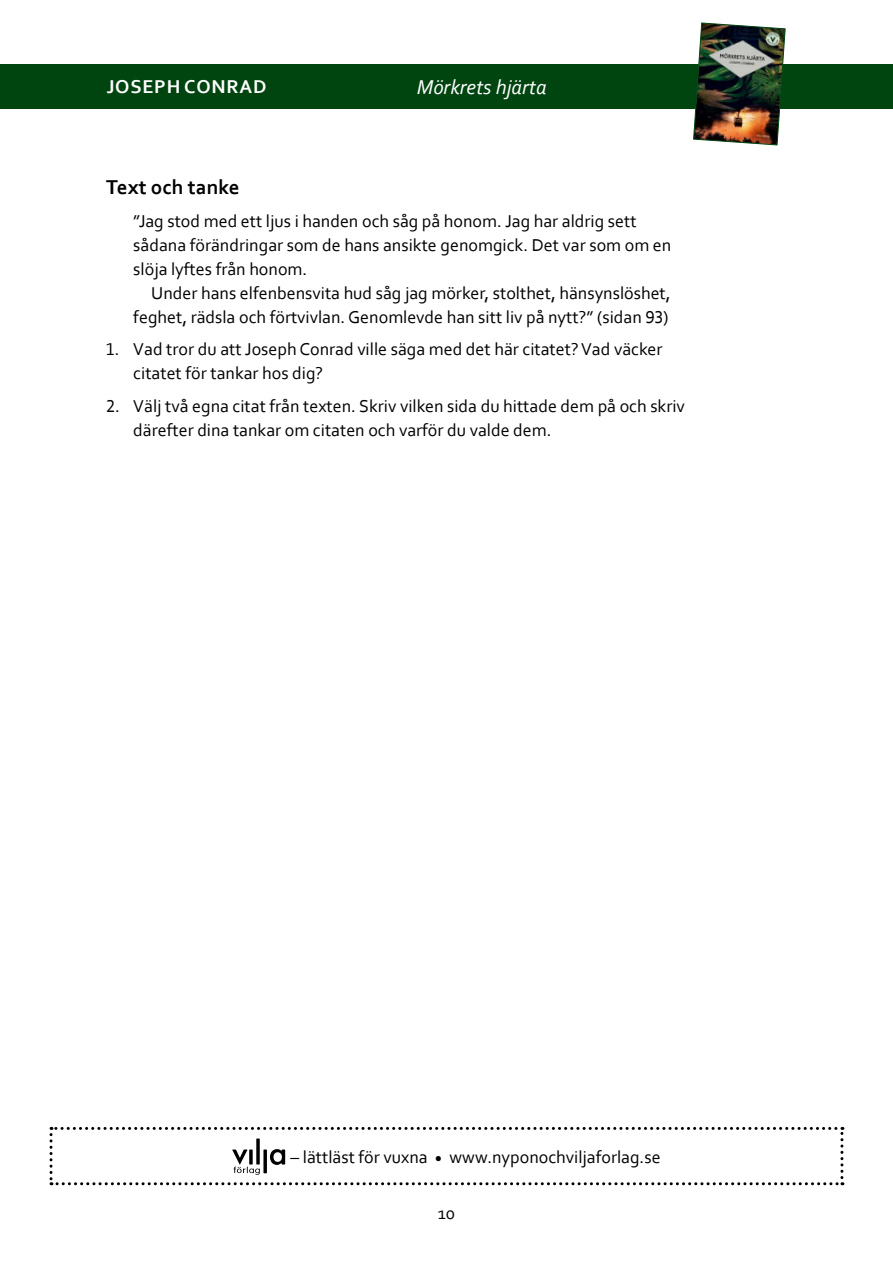
<style>
.page{position:relative;width:893px;height:1263px;background:#fff}
.page>*{position:absolute;margin:0;border:0;box-sizing:border-box;transform-origin:0 0}
.t1{font:italic 21px "Corbel";color:#fff}
.t2{font:700 21px "Corbel";color:#000}
.t3{font:700 19.5px "Corbel";letter-spacing:.04em;color:#fff}
.t4{font:18px/24px "Corbel";color:#000}
</style>
<div class="page">
<div style="left:0;top:64px;width:893px;height:44px;background:#004410"></div>
<img style="left:693px;top:23px;width:92px;height:122px">
<svg style="left:50px;top:1127px;width:793px;height:58px"></svg>
<p class="t3" style="left:107px;top:75px;width:161px">JOSEPH CONRAD</p>
<p class="t1" style="left:417px;top:74px;width:131px">Mörkrets hjärta</p>
<p class="t2" style="left:106px;top:174px;width:135px">Text och tanke</p>
<p class="t4" style="left:133px;top:208px;width:540px">”Jag stod med ett ljus i handen och såg på honom. Jag har aldrig sett sådana förändringar som de hans ansikte genomgick. Det var som om en slöja lyftes från honom.</p>
<p class="t4" style="left:133px;top:280px;width:539px;text-align:right">Under hans elfenbensvita hud såg jag mörker, stolthet, hänsynslöshet, feghet, rädsla och förtvivlan. Genomlevde han sitt liv på nytt?” (sidan 93)</p>
<p class="t4" style="left:133px;top:337px;width:531px;text-indent:-27px">1. Vad tror du att Joseph Conrad ville säga med det här citatet? Vad väcker citatet för tankar hos dig?</p>
<p class="t4" style="left:133px;top:393px;width:553px;text-indent:-27px">2. Välj två egna citat från texten. Skriv vilken sida du hittade dem på och skriv därefter dina tankar om citaten och varför du valde dem.</p>
<p class="t4" style="left:291px;top:1144px;width:372px">– lättläst för vuxna <sub>•</sub> www.nyponochviljaforlag.se</p>
<p class="t4" style="left:438px;top:1200px;width:19px">10</p>
</div>
